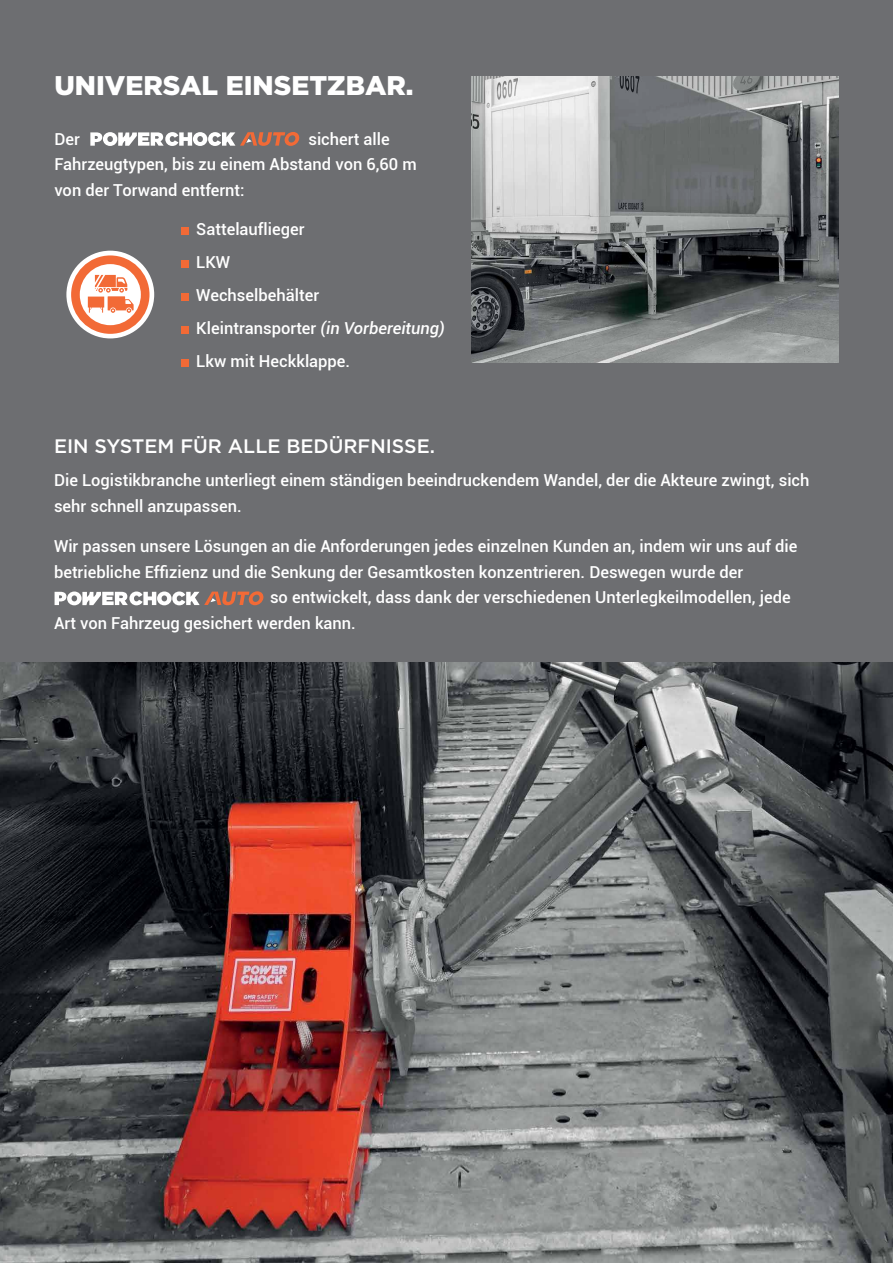
<style>
.page{position:relative;width:893px;height:1263px;background:#fff}
.page>*{position:absolute;margin:0;border:0;box-sizing:border-box;transform-origin:0 0}
.t1{font:900 27px "Gotham";color:#fff}
.t2{font:500 19.5px "Gotham";color:#fff}
.t3{font:500 16.5px/33px "Roboto";color:#fff}
.s1{font-style:italic}
</style>
<div class="page">
<div style="left:0;top:0;width:893px;height:662px;background:#6d6e71"></div>
<img style="left:471px;top:77px;width:368px;height:286px">
<img style="left:0;top:662px;width:893px;height:601px">
<div style="left:181px;top:228px;width:7px;height:7px;background:#f26a36"></div>
<div style="left:181px;top:261px;width:7px;height:7px;background:#f26a36"></div>
<div style="left:181px;top:294px;width:7px;height:7px;background:#f26a36"></div>
<div style="left:181px;top:327px;width:7px;height:7px;background:#f26a36"></div>
<div style="left:181px;top:360px;width:7px;height:7px;background:#f26a36"></div>
<svg style="left:90px;top:132px;width:210px;height:14px"></svg>
<svg style="left:55px;top:591px;width:209px;height:14px"></svg>
<div style="left:66px;top:251px;width:88px;height:87px;background:#fff;border-radius:50%"></div>
<svg style="left:71px;top:255px;width:78px;height:79px"></svg>
<h1 class="t1" style="left:54px;top:67px;width:361px">UNIVERSAL EINSETZBAR.</h1>
<p class="t3" style="left:54px;top:126px;width:364px;line-height:25.5px;text-indent:254px">sichert alle<br>Fahrzeugtypen, bis zu einem Abstand von 6,60 m von der Torwand entfernt:</p>
<p class="t3" style="left:54px;top:122px;width:27px">Der</p>
<p class="t3" style="left:196px;top:212px;width:250px">Sattelauflieger<br>LKW<br>Wechselbehälter<br>Kleintransporter <span class="s1">(in Vorbereitung)<br></span>Lkw mit Heckklappe.</p>
<p class="t2" style="left:54px;top:434px;width:383px">EIN SYSTEM FÜR ALLE BEDÜRFNISSE.</p>
<p class="t3" style="left:54px;top:467px;width:757px;line-height:25.5px">Die Logistikbranche unterliegt einem ständigen beeindruckendem Wandel, der die Akteure zwingt, sich sehr schnell anzupassen.</p>
<p class="t3" style="left:54px;top:529px;width:745px">Wir passen unsere Lösungen an die Anforderungen jedes einzelnen Kunden an, indem wir uns auf die</p>
<p class="t3" style="left:54px;top:555px;width:691px">betriebliche Effizienz und die Senkung der Gesamtkosten konzentrieren. Deswegen wurde der</p>
<p class="t3" style="left:270px;top:580px;width:522px">so entwickelt, dass dank der verschiedenen Unterlegkeilmodellen, jede</p>
<p class="t3" style="left:54px;top:606px;width:303px">Art von Fahrzeug gesichert werden kann.</p>
</div>
